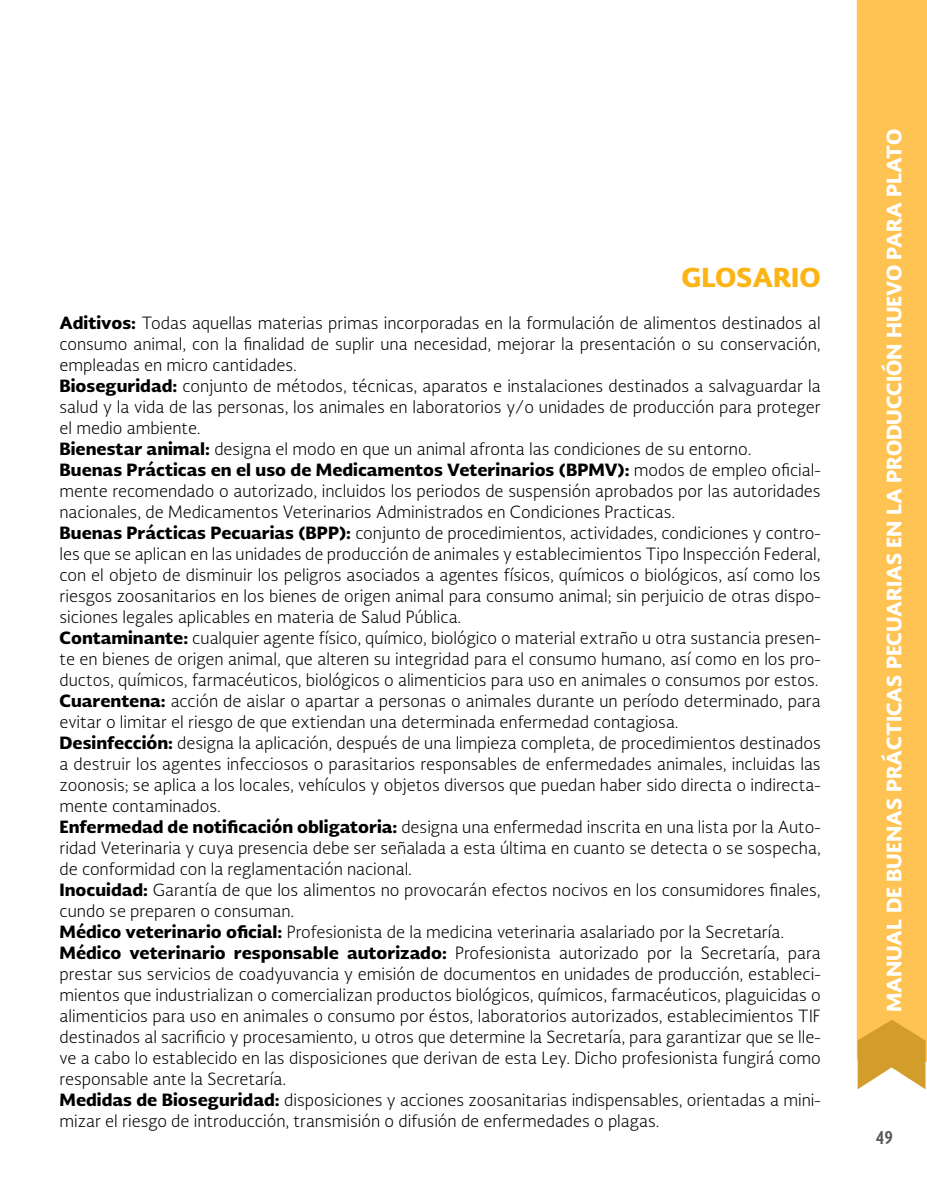
<style>
.page{position:relative;width:927px;height:1191px;background:#fff}
.page>*{position:absolute;margin:0;border:0;box-sizing:border-box;transform-origin:0 0}
.t1{font:900 25.5px "Soberana Sans";color:#fcb414}
.t2{font:900 19.5px "Soberana Sans";color:#fff}
.t3{font:700 18px "Soberana Sans Condensed";color:#57585b}
.t4{font:300 16.5px/21px "Soberana Sans";color:#000}
.s1{font-weight:900}
</style>
<div class="page">
<div style="left:857px;top:0;width:70px;height:1061px;background:#fec352"></div>
<svg style="left:856px;top:1019px;width:69px;height:71px"></svg>
<h1 class="t1" style="left:681px;top:259px;width:141px">GLOSARIO</h1>
<p class="t4" style="left:60px;top:312px;width:763px"><span class="s1">Aditivos:</span> Todas aquellas materias primas incorporadas en la formulación de alimentos destinados al consumo animal, con la finalidad de suplir una necesidad, mejorar la presentación o su conservación, empleadas en micro cantidades.<br><span class="s1">Bioseguridad:</span> conjunto de métodos, técnicas, aparatos e instalaciones destinados a salvaguardar la salud y la vida de las personas, los animales en laboratorios y/o unidades de producción para proteger el medio ambiente.<br><span class="s1">Bienestar animal:</span> designa el modo en que un animal afronta las condiciones de su entorno.<br><span class="s1">Buenas Prácticas en el uso de Medicamentos Veterinarios (BPMV):</span> modos de empleo oficial&shy;mente recomendado o autorizado, incluidos los periodos de suspensión aprobados por las autoridades nacionales, de Medicamentos Veterinarios Administrados en Condiciones Practicas.<br><span class="s1">Buenas Prácticas Pecuarias (BPP):</span> conjunto de procedimientos, actividades, condiciones y contro&shy;les que se aplican en las unidades de producción de animales y establecimientos Tipo Inspección Federal, con el objeto de disminuir los peligros asociados a agentes físicos, químicos o biológicos, así como los riesgos zoosanitarios en los bienes de origen animal para consumo animal; sin perjuicio de otras dispo&shy;siciones legales aplicables en materia de Salud Pública.<br><span class="s1">Contaminante:</span> cualquier agente físico, químico, biológico o material extraño u otra sustancia presen&shy;te en bienes de origen animal, que alteren su integridad para el consumo humano, así como en los pro&shy;ductos, químicos, farmacéuticos, biológicos o alimenticios para uso en animales o consumos por estos.<br><span class="s1">Cuarentena:</span> acción de aislar o apartar a personas o animales durante un período determinado, para evitar o limitar el riesgo de que extiendan una determinada enfermedad contagiosa.<br><span class="s1">Desinfección:</span> designa la aplicación, después de una limpieza completa, de procedimientos destinados a destruir los agentes infecciosos o parasitarios responsables de enfermedades animales, incluidas las zoonosis; se aplica a los locales, vehículos y objetos diversos que puedan haber sido directa o indirecta&shy;mente contaminados.<br><span class="s1">Enfermedad de notificación obligatoria:</span> designa una enfermedad inscrita en una lista por la Auto&shy;ridad Veterinaria y cuya presencia debe ser señalada a esta última en cuanto se detecta o se sospecha, de conformidad con la reglamentación nacional.<br><span class="s1">Inocuidad:</span> Garantía de que los alimentos no provocarán efectos nocivos en los consumidores finales, cundo se preparen o consuman.<br><span class="s1">Médico veterinario oficial:</span> Profesionista de la medicina veterinaria asalariado por la Secretaría.<br><span class="s1">Médico veterinario responsable autorizado:</span> Profesionista autorizado por la Secretaría, para prestar sus servicios de coadyuvancia y emisión de documentos en unidades de producción, estableci&shy;mientos que industrializan o comercializan productos biológicos, químicos, farmacéuticos, plaguicidas o alimenticios para uso en animales o consumo por éstos, laboratorios autorizados, establecimientos TIF destinados al sacrificio y procesamiento, u otros que determine la Secretaría, para garantizar que se lle&shy;ve a cabo lo establecido en las disposiciones que derivan de esta Ley. Dicho profesionista fungirá como responsable ante la Secretaría.<br><span class="s1">Medidas de Bioseguridad:</span> disposiciones y acciones zoosanitarias indispensables, orientadas a mini&shy;mizar el riesgo de introducción, transmisión o difusión de enfermedades o plagas.</p>
<p class="t2" style="left:880px;top:1012px;width:884px;rotate:-90deg">MANUAL DE BUENAS PRÁCTICAS PECUARIAS EN LA PRODUCCIÓN HUEVO PARA PLATO</p>
<p class="t3" style="left:876px;top:1124px;width:18px">49</p>
</div>
